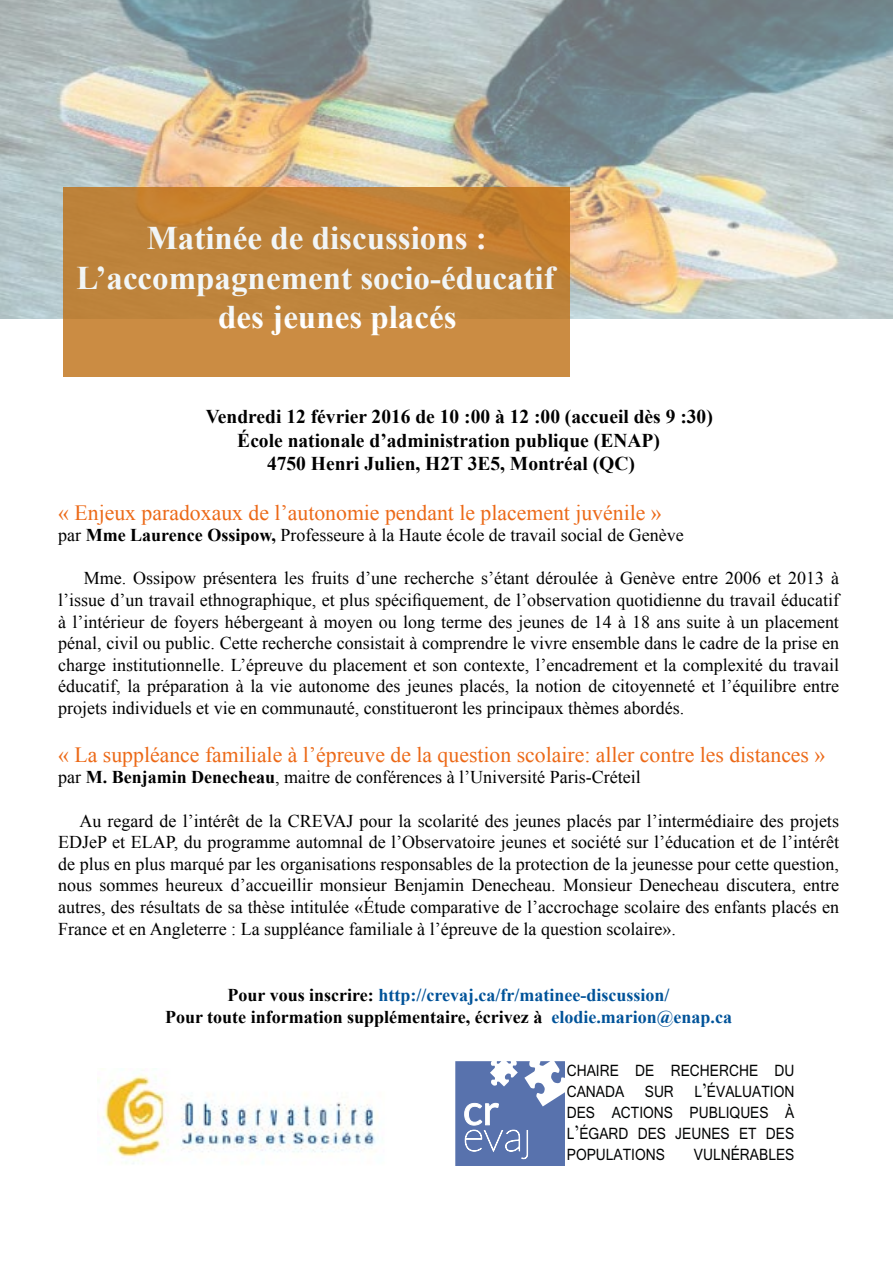
<style>
.page{position:relative;width:893px;height:1263px;background:#fff}
.page>*{position:absolute;margin:0;border:0;box-sizing:border-box;transform-origin:0 0}
.t1{font:700 33px "Times New Roman";color:#fff}
.t2{font:21.75px "Times New Roman";color:#ec6917}
.t3{font:700 19.5px "Times New Roman";color:#000}
.t4{font:18px/21.6px "Times New Roman";color:#000;text-align:justify}
.t5{font:700 18px/21.6px "Times New Roman";color:#000;text-align:center}
.t6{font:17.4px/21px "Vrinda";color:#010202;text-align:justify;scale:.88 1}
.s1{font-weight:700}
.s2{color:#005399}
</style>
<div class="page">
<img style="left:0;top:0;width:893px;height:344px">
<div style="left:64px;top:187px;width:506px;height:189px;background:linear-gradient(to bottom,#bd7d31,#c98d45)"></div>
<img style="left:98px;top:1075px;width:280px;height:89px">
<svg style="left:455px;top:1061px;width:110px;height:105px"></svg>
<h1 class="t1" style="left:147px;top:215px;width:342px">Matinée de discussions :</h1>
<h1 class="t1" style="left:77px;top:255px;width:480px">L’accompagnement socio-éducatif</h1>
<h1 class="t1" style="left:218px;top:294px;width:240px">des jeunes placés</h1>
<p class="t3" style="left:206px;top:403px;width:509px">Vendredi 12 février 2016 de 10 :00 à 12 :00 (accueil dès 9 :30)</p>
<p class="t3" style="left:237px;top:427px;width:424px">École nationale d’administration publique (ENAP)</p>
<p class="t3" style="left:267px;top:450px;width:369px">4750 Henri Julien, H2T 3E5, Montréal (QC)</p>
<p class="t2" style="left:58px;top:498px;width:605px">« Enjeux paradoxaux de l’autonomie pendant le placement juvénile »</p>
<p class="t4" style="left:58px;top:524px;width:627px">par <span class="s1">Mme Laurence Ossipow,</span> Professeure à la Haute école de travail social de Genève</p>
<p class="t4" style="left:58px;top:567px;width:782px;text-indent:26px">Mme. Ossipow présentera les fruits d’une recherche s’étant déroulée à Genève entre 2006 et 2013 à l’issue d’un travail ethnographique, et plus spécifiquement, de l’observation quotidienne du travail éducatif à l’intérieur de foyers hébergeant à moyen ou long terme des jeunes de 14 à 18 ans suite à un placement pénal, civil ou public. Cette recherche consistait à comprendre le vivre ensemble dans le cadre de la prise en charge institutionnelle. L’épreuve du placement et son contexte, l’encadrement et la complexité du travail éducatif, la préparation à la vie autonome des jeunes placés, la notion de citoyenneté et l’équilibre entre projets individuels et vie en communauté, constitueront les principaux thèmes abordés.</p>
<p class="t2" style="left:58px;top:740px;width:769px">« La suppléance familiale à l’épreuve de la question scolaire: aller contre les distances »</p>
<p class="t4" style="left:58px;top:766px;width:584px">par <span class="s1">M. Benjamin Denecheau</span>, maitre de conférences à l’Université Paris-Créteil</p>
<p class="t4" style="left:58px;top:809px;width:782px;text-indent:21px">Au regard de l’intérêt de la CREVAJ pour la scolarité des jeunes placés par l’intermédiaire des projets EDJeP et ELAP, du programme automnal de l’Observatoire jeunes et société sur l’éducation et de l’intérêt de plus en plus marqué par les organisations responsables de la protection de la jeunesse pour cette question, nous sommes heureux d’accueillir monsieur Benjamin Denecheau. Monsieur Denecheau discutera, entre autres, des résultats de sa thèse intitulée «Étude comparative de l’accrochage scolaire des enfants placés en France et en Angleterre : La suppléance familiale à l’épreuve de la question scolaire».</p>
<p class="t5" style="left:165px;top:984px;width:568px">Pour vous inscrire: <span class="s2">http://crevaj.ca/fr/matinee-discussion/<br></span>Pour toute information supplémentaire, écrivez à <span class="s2">elodie.marion@enap.ca</span></p>
<p class="t6" style="left:567px;top:1061px;width:260px">CHAIRE DE RECHERCHE DU CANADA SUR L’ÉVALUATION DES ACTIONS PUBLIQUES À L’ÉGARD DES JEUNES ET DES POPULATIONS</p>
<p class="t6" style="left:694px;top:1144px;width:116px">VULNÉRABLES</p>
</div>
